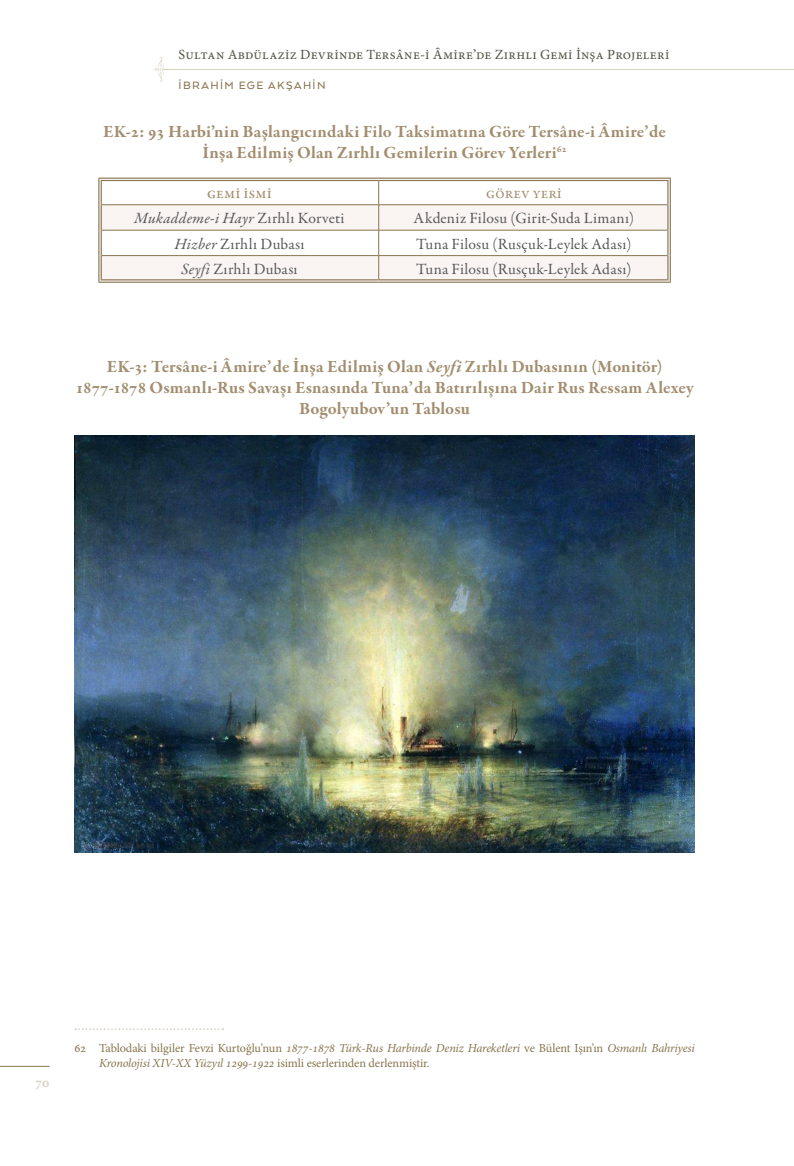
<style>
.page{position:relative;width:794px;height:1166px;background:#fff}
.page>*{position:absolute;margin:0;border:0;box-sizing:border-box;transform-origin:0 0}
.TR_Alt_Başlık{font:700 17.5px/21px "Garamond Premr Pro";letter-spacing:.015em;color:#a28e6f;text-align:center}
.TR_Tablo_Metin{font:15.75px "Garamond Premr Pro";letter-spacing:.015em;color:#57585a}
.TR_Tablo_Metin-2{font:italic 15.75px "Garamond Premr Pro";letter-spacing:.015em;color:#57585a}
.TR_Tablo_Ortalı_Başl{font:15.75px "Garamond Premr Pro";color:#a28e6f}
.TR_Tablo_Ortalı_Başl-2{font:500 15.75px "Garamond Premr Pro";color:#a28e6f}
.t1{font:14px "Minion Pro Capt";letter-spacing:.02em;color:#585749}
.t2{font:700 14px "Minion Pro";color:#dad1c5}
.TR_Dipnot{font:italic 12.25px/14.7px "Minion Pro";letter-spacing:-.015em;color:#89744f}
.t3{font:500 12.25px "Arquitecta";letter-spacing:.115em;color:#89744f}
.s1{font-style:normal}
.s2{font-style:italic}
</style>
<div class="page">
<hr style="left:0;top:1066px;width:50px;height:1px;background:#89744f">
<svg style="left:154px;top:57px;width:11px;height:25px"></svg>
<hr style="left:164px;top:69px;width:630px;height:1px;background:#dad1c5">
<svg style="left:102px;top:205px;width:567px;height:76px;fill:#faf5f3"></svg>
<hr style="left:98px;top:178px;width:281px;height:1px;background:#89744f">
<hr style="left:101px;top:180px;width:278px;height:1px;background:#89744f">
<hr style="left:379px;top:178px;width:292px;height:1px;background:#89744f">
<hr style="left:379px;top:180px;width:289px;height:1px;background:#89744f">
<hr style="left:669px;top:179px;width:2px;height:26px;background:#89744f">
<hr style="left:669px;top:205px;width:2px;height:25px;background:#89744f">
<hr style="left:669px;top:230px;width:2px;height:26px;background:#89744f">
<svg style="left:98px;top:179px;width:4px;height:103px"></svg>
<svg style="left:667px;top:181px;width:1px;height:98px"></svg>
<hr style="left:669px;top:256px;width:2px;height:26px;background:#89744f">
<hr style="left:101px;top:279px;width:278px;height:1px;background:#89744f">
<hr style="left:98px;top:282px;width:281px;height:1px;background:#89744f">
<hr style="left:379px;top:279px;width:289px;height:1px;background:#89744f">
<hr style="left:379px;top:282px;width:292px;height:1px;background:#89744f">
<hr style="left:102px;top:204px;width:277px;height:1px;background:#89744f">
<hr style="left:379px;top:204px;width:288px;height:1px;background:#89744f">
<hr style="left:102px;top:230px;width:277px;height:1px;background:#89744f">
<hr style="left:379px;top:230px;width:288px;height:1px;background:#89744f">
<hr style="left:102px;top:255px;width:277px;height:1px;background:#89744f">
<hr style="left:379px;top:255px;width:288px;height:1px;background:#89744f">
<svg style="left:378px;top:181px;width:1px;height:98px"></svg>
<img style="left:74px;top:435px;width:620px;height:417px">
<svg style="left:75px;top:1028px;width:148px;height:2px"></svg>
<p class="t1" style="left:179px;top:45px;width:492px">Sultan Abdülaziz Devrinde Tersâne-i Âmire’de Zırhlı Gemi İnşa Projeleri</p>
<p class="t3" style="left:179px;top:77px;width:148px">İBRAHİM EGE AKŞAHİN</p>
<p class="TR_Alt_Başlık" style="left:103px;top:121px;width:564px">EK-2: 93 Harbi’nin Başlangıcındaki Filo Taksimatına Göre Tersâne-i Âmire’de<br>İnşa Edilmiş Olan Zırhlı Gemilerin Görev Yerleri<sup>62</sup></p>
<p class="TR_Tablo_Ortalı_Başl-2" style="left:207px;top:183px;width:66px">Gemi İsmi</p>
<p class="TR_Tablo_Ortalı_Başl" style="left:486px;top:183px;width:78px">Görev Yeri</p>
<p class="TR_Tablo_Metin-2" style="left:134px;top:208px;width:212px">Mukaddeme-i Hayr <span class="s1">Zırhlı Korveti</span></p>
<p class="TR_Tablo_Metin" style="left:413px;top:209px;width:222px">Akdeniz Filosu (Girit-Suda Limanı)</p>
<p class="TR_Tablo_Metin" style="left:174px;top:234px;width:131px"><span class="s2">Hizber</span> Zırhlı Dubası</p>
<p class="TR_Tablo_Metin" style="left:416px;top:234px;width:217px">Tuna Filosu (Rusçuk-Leylek Adası)</p>
<p class="TR_Tablo_Metin" style="left:181px;top:260px;width:118px"><span class="s2">Seyfi</span> Zırhlı Dubası</p>
<p class="TR_Tablo_Metin" style="left:416px;top:260px;width:217px">Tuna Filosu (Rusçuk-Leylek Adası)</p>
<p class="TR_Alt_Başlık" style="left:75px;top:356px;width:619px">EK-3: Tersâne-i Âmire’de İnşa Edilmiş Olan <span class="s2">Seyfi</span> Zırhlı Dubasının (Monitör)<br>1877-1878 Osmanlı-Rus Savaşı Esnasında Tuna’da Batırılışına Dair Rus Ressam Alexey<br>Bogolyubov’un Tablosu</p>
<p class="t2" style="left:35px;top:1072px;width:16px">70</p>
<p class="TR_Dipnot" style="left:99px;top:1041px;width:597px;text-indent:-25px"><span class="s1">62 Tablodaki bilgiler Fevzi Kurtoğlu’nun</span> 1877-1878 Türk-Rus Harbinde Deniz Hareketleri <span class="s1">ve Bülent Işın’ın</span> Osmanlı Bahriyesi<br>Kronolojisi XIV-XX Yüzyıl 1299-1922 <span class="s1">isimli eserlerinden derlenmiştir.</span></p>
</div>
